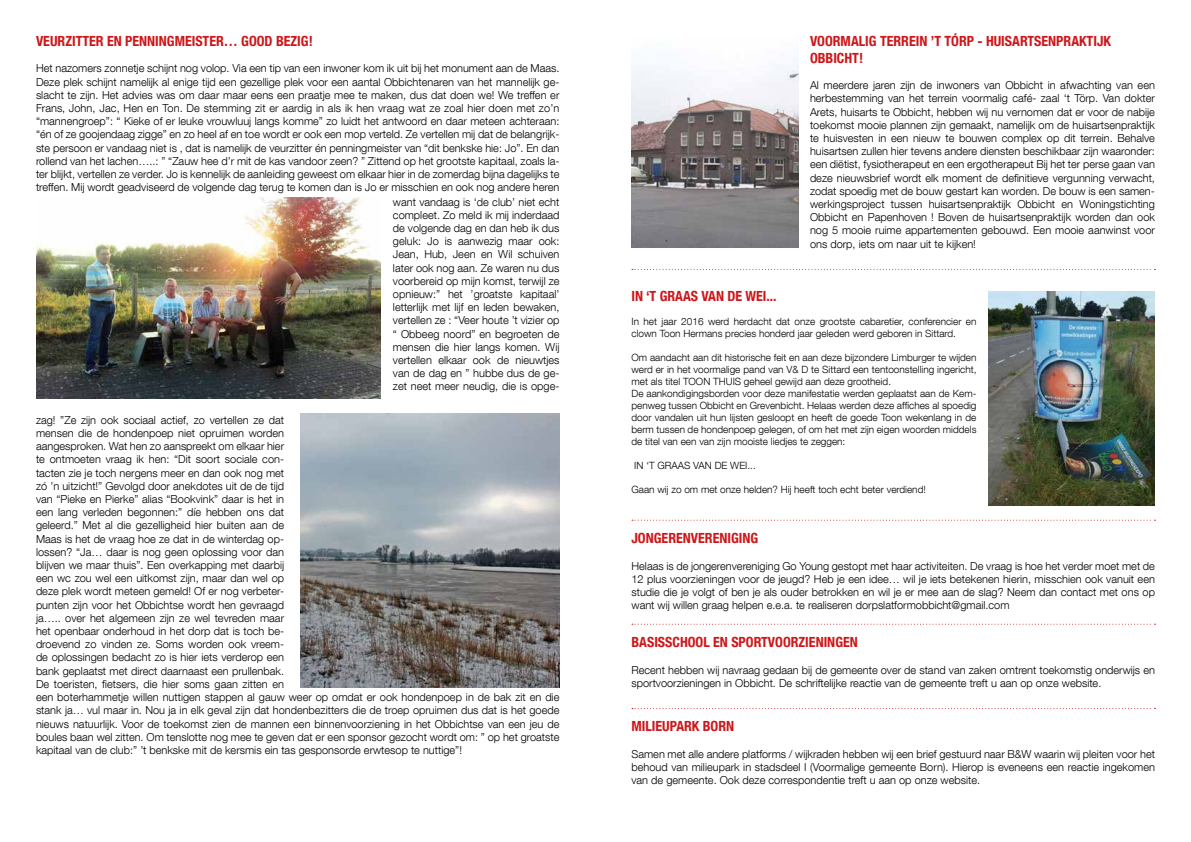
<style>
.page{position:relative;width:1191px;height:842px;background:#fff}
.page>*{position:absolute;margin:0;border:0;box-sizing:border-box;transform-origin:0 0}
.t1{font:700 condensed 14px/16.8px "Helvetica Neue LT Com";color:#cd171a}
.t2{font:300 11px/13.2px "Helvetica Neue LT Com";color:#000;text-align:justify}
.t3{font:300 10px/12px "Helvetica Neue LT Com";color:#000}
</style>
<div class="page">
<img style="left:36px;top:198px;width:345px;height:200px">
<img style="left:631px;top:59px;width:167px;height:189px">
<img style="left:300px;top:413px;width:259px;height:275px">
<img style="left:988px;top:291px;width:167px;height:214px">
<svg style="left:632px;top:269px;width:523px;height:1px"></svg>
<svg style="left:632px;top:520px;width:523px;height:1px"></svg>
<svg style="left:632px;top:624px;width:523px;height:1px"></svg>
<svg style="left:632px;top:708px;width:523px;height:1px"></svg>
<p class="t1" style="left:36px;top:33px;width:278px">VEURZITTER EN PENNINGMEISTER… GOOD BEZIG!</p>
<p class="t2" style="left:36px;top:62px;width:525px">Het nazomers zonnetje schijnt nog volop. Via een tip van een inwoner kom ik uit bij het monument aan de Maas.<br>Deze plek schijnt namelijk al enige tijd een gezellige plek voor een aantal Obbichtenaren van het mannelijk ge&shy;slacht te zijn. Het advies was om daar maar eens een praatje mee te maken, dus dat doen we! We treffen er Frans, John, Jac, Hen en Ton. De stemming zit er aardig in als ik hen vraag wat ze zoal hier doen met zo’n “mannengroep”: “ Kieke of er leuke vrouwluuj langs komme” zo luidt het antwoord en daar meteen achteraan: “én of ze goojendaag zigge” en zo heel af en toe wordt er ook een mop verteld. Ze vertellen mij dat de belangrijk&shy;ste persoon er vandaag niet is , dat is namelijk de veurzitter én penningmeister van “dit benkske hie: Jo”. En dan rollend van het lachen…..: ” “Zauw hee d’r mit de kas vandoor zeen? ” Zittend op het grootste kapitaal, zoals la&shy;ter blijkt, vertellen ze verder. Jo is kennelijk de aanleiding geweest om elkaar hier in de zomerdag bijna dagelijks te treffen. Mij wordt geadviseerd de volgende dag terug te komen dan is Jo er misschien en ook nog andere heren</p>
<p class="t2" style="left:393px;top:195px;width:168px">want vandaag is ‘de club’ niet echt compleet. Zo meld ik mij inderdaad de volgende dag en dan heb ik dus geluk: Jo is aanwezig maar ook:<br>Jean, Hub, Jeen en Wil schuiven later ook nog aan. Ze waren nu dus voorbereid op mijn komst, terwijl ze opnieuw:” het ’groatste kapitaal’ letterlijk met lijf en leden bewaken, vertellen ze : “Veer houte ’t vizier op “ Obbeeg noord” en begroeten de mensen die hier langs komen. Wij vertellen elkaar ook de nieuwtjes van de dag en ” hubbe dus de ge&shy;zet neet meer neudig, die is opge-</p>
<p class="t2" style="left:36px;top:413px;width:250px">zag! ”Ze zijn ook sociaal actief, zo vertellen ze dat mensen die de hondenpoep niet opruimen worden aangesproken. Wat hen zo aanspreekt om elkaar hier te ontmoeten vraag ik hen: “Dit soort sociale con&shy;tacten zie je toch nergens meer en dan ook nog met zó ’n uitzicht!” Gevolgd door anekdotes uit de de tijd van “Pieke en Pierke” alias “Bookvink” daar is het in een lang verleden begonnen:” díe hebben ons dat geleerd.” Met al die gezelligheid hier buiten aan de Maas is het de vraag hoe ze dat in de winterdag op&shy;lossen? “Ja… daar is nog geen oplossing voor dan blijven we maar thuis”. Een overkapping met daarbij een wc zou wel een uitkomst zijn, maar dan wel op deze plek wordt meteen gemeld! Of er nog verbeter&shy;punten zijn voor het Obbichtse wordt hen gevraagd ja….. over het algemeen zijn ze wel tevreden maar het openbaar onderhoud in het dorp dat is toch be&shy;droevend zo vinden ze. Soms worden ook vreem&shy;de oplossingen bedacht zo is hier iets verderop een bank geplaatst met direct daarnaast een prullenbak.<br>De toeristen, fietsers, die hier soms gaan zitten en</p>
<p class="t2" style="left:36px;top:690px;width:525px">een boterhammetje willen nuttigen stappen al gauw weer op omdat er ook hondenpoep in de bak zit en die stank ja… vul maar in. Nou ja in elk geval zijn dat hondenbezitters die de troep opruimen dus dat is het goede nieuws natuurlijk. Voor de toekomst zien de mannen een binnenvoorziening in het Obbichtse van een jeu de boules baan wel zitten. Om tenslotte nog mee te geven dat er een sponsor gezocht wordt om: ” op het groatste kapitaal van de club:” ’t benkske mit de kersmis ein tas gesponsorde erwtesop te nuttige”!</p>
<p class="t1" style="left:810px;top:33px;width:302px">VOORMALIG TERREIN ’T TÓRP - HUISARTSENPRAKTIJK<br>OBBICHT!</p>
<p class="t2" style="left:810px;top:78px;width:346px">Al meerdere jaren zijn de inwoners van Obbicht in afwachting van een herbestemming van het terrein voormalig café- zaal ‘t Törp. Van dokter Arets, huisarts te Obbicht, hebben wij nu vernomen dat er voor de nabije toekomst mooie plannen zijn gemaakt, namelijk om de huisartsenpraktijk te huisvesten in een nieuw te bouwen complex op dit terrein. Behalve huisartsen zullen hier tevens andere diensten beschikbaar zijn waaronder: een diëtist, fysiotherapeut en een ergotherapeut Bij het ter perse gaan van deze nieuwsbrief wordt elk moment de definitieve vergunning verwacht, zodat spoedig met de bouw gestart kan worden. De bouw is een samen&shy;werkingsproject tussen huisartsenpraktijk Obbicht en Woningstichting Obbicht en Papenhoven ! Boven de huisartsenpraktijk worden dan ook nog 5 mooie ruime appartementen gebouwd. Een mooie aanwinst voor ons dorp, iets om naar uit te kijken!</p>
<p class="t1" style="left:631px;top:288px;width:147px">IN ‘T GRAAS VAN DE WEI...</p>
<p class="t3" style="left:631px;top:315px;width:346px">In het jaar 2016 werd herdacht dat onze grootste cabaretier, conferencier en clown Toon Hermans precies honderd jaar geleden werd geboren in Sittard.</p>
<p class="t3" style="left:631px;top:351px;width:346px">Om aandacht aan dit historische feit en aan deze bijzondere Limburger te wijden werd er in het voormalige pand van V&amp; D te Sittard een tentoonstelling ingericht, met als titel TOON THUIS geheel gewijd aan deze grootheid.<br>De aankondigingsborden voor deze manifestatie werden geplaatst aan de Kem&shy;penweg tussen Obbicht en Grevenbicht. Helaas werden deze affiches al spoedig door vandalen uit hun lijsten gesloopt en heeft de goede Toon wekenlang in de berm tussen de hondenpoep gelegen, of om het met zijn eigen woorden middels de titel van een van zijn mooiste liedjes te zeggen:</p>
<p class="t3" style="left:634px;top:459px;width:123px">IN ‘T GRAAS VAN DE WEI...</p>
<p class="t3" style="left:631px;top:483px;width:296px">Gaan wij zo om met onze helden? Hij heeft toch echt beter verdiend!</p>
<p class="t1" style="left:631px;top:530px;width:128px">JONGERENVERENIGING</p>
<p class="t2" style="left:631px;top:559px;width:525px">Helaas is de jongerenvereniging Go Young gestopt met haar activiteiten. De vraag is hoe het verder moet met de 12 plus voorzieningen voor de jeugd? Heb je een idee… wil je iets betekenen hierin, misschien ook vanuit een studie die je volgt of ben je als ouder betrokken en wil je er mee aan de slag? Neem dan contact met ons op want wij willen graag helpen e.e.a. te realiseren dorpslatformobbicht@gmail.com</p>
<p class="t1" style="left:631px;top:634px;width:228px">BASISSCHOOL EN SPORTVOORZIENINGEN</p>
<p class="t2" style="left:631px;top:663px;width:525px">Recent hebben wij navraag gedaan bij de gemeente over de stand van zaken omtrent toekomstig onderwijs en sportvoorzieningen in Obbicht. De schriftelijke reactie van de gemeente treft u aan op onze website.</p>
<p class="t1" style="left:631px;top:718px;width:104px">MILIEUPARK BORN</p>
<p class="t2" style="left:631px;top:747px;width:525px">Samen met alle andere platforms / wijkraden hebben wij een brief gestuurd naar B&amp;W waarin wij pleiten voor het behoud van milieupark in stadsdeel I (Voormalige gemeente Born). Hierop is eveneens een reactie ingekomen van de gemeente. Ook deze correspondentie treft u aan op onze website.</p>
</div>
